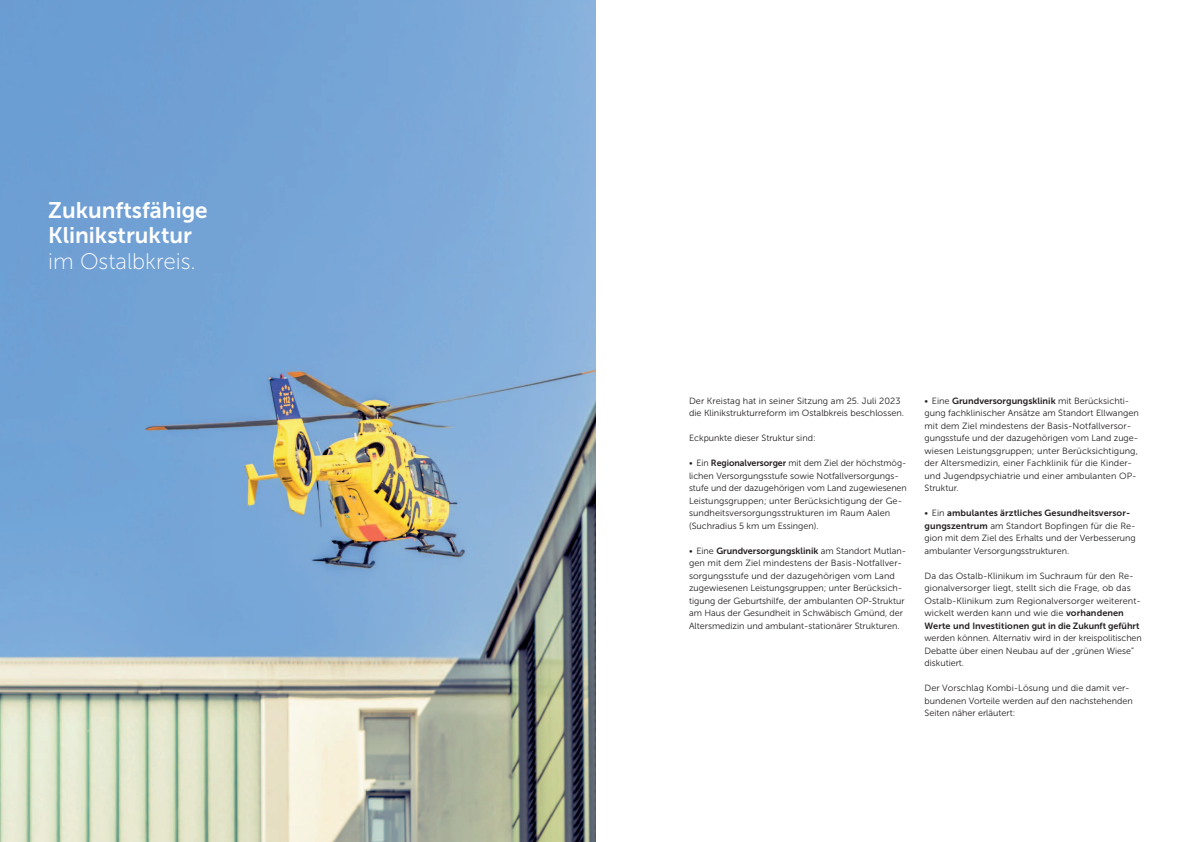
<style>
.page{position:relative;width:1191px;height:842px;background:#fff}
.page>*{position:absolute;margin:0;border:0;box-sizing:border-box;transform-origin:0 0}
.t1{font:22.5px "Museo Sans 700";color:#fff}
.t2{font:22.5px "Museo Sans 100";color:#fff}
.t3{font:9px/12.5px "Museo Sans 300";color:#231f20}
.s1{font-family:"Museo Sans 700"}
</style>
<div class="page">
<img style="left:0;top:0;width:595px;height:842px">
<p class="t1" style="left:48px;top:202px;width:161px">Zukunftsfähige</p>
<p class="t1" style="left:48px;top:227px;width:145px">Klinikstruktur</p>
<p class="t2" style="left:48px;top:254px;width:149px">im Ostalbkreis.</p>
<p class="t3" style="left:689px;top:395px;width:216px">Der Kreistag hat in seiner Sitzung am 25. Juli 2023 die Klinikstrukturreform im Ostalbkreis beschlossen.</p>
<p class="t3" style="left:689px;top:433px;width:128px">Eckpunkte dieser Struktur sind:</p>
<p class="t3" style="left:689px;top:458px;width:219px">• Ein <span class="s1">Regionalversorger</span> mit dem Ziel der höchstmög&shy;lichen Versorgungsstufe sowie Notfallversorgungs&shy;stufe und der dazugehörigen vom Land zugewiesenen Leistungsgruppen; unter Berücksichtigung der Ge&shy;sundheitsversorgungsstrukturen im Raum Aalen (Suchradius 5 km um Essingen).</p>
<p class="t3" style="left:689px;top:545px;width:219px">• Eine <span class="s1">Grundversorgungsklinik</span> am Standort Mutlan&shy;gen mit dem Ziel mindestens der Basis-Notfallver&shy;sorgungsstufe und der dazugehörigen vom Land zugewiesenen Leistungsgruppen; unter Berücksich&shy;tigung der Geburtshilfe, der ambulanten OP-Struktur am Haus der Gesundheit in Schwäbisch Gmünd, der Altersmedizin und ambulant-stationärer Strukturen.</p>
<p class="t3" style="left:924px;top:395px;width:216px">• Eine <span class="s1">Grundversorgungsklinik</span> mit Berücksichti&shy;gung fachklinischer Ansätze am Standort Ellwangen mit dem Ziel mindestens der Basis-Notfallversor&shy;gungsstufe und der dazugehörigen vom Land zuge&shy;wiesen Leistungsgruppen; unter Berücksichtigung, der Altersmedizin, einer Fachklinik für die Kinder&shy;und Jugendpsychiatrie und einer ambulanten OP-Struktur.</p>
<p class="t3" style="left:924px;top:508px;width:213px">• Ein <span class="s1">ambulantes ärztliches Gesundheitsversor&shy;gungszentrum</span> am Standort Bopfingen für die Re&shy;gion mit dem Ziel des Erhalts und der Verbesserung ambulanter Versorgungsstrukturen.</p>
<p class="t3" style="left:924px;top:570px;width:219px">Da das Ostalb-Klinikum im Suchraum für den Re&shy;gionalversorger liegt, stellt sich die Frage, ob das Ostalb-Klinikum zum Regionalversorger weiterent&shy;wickelt werden kann und wie die <span class="s1">vorhandenen Werte und Investitionen gut in die Zukunft geführt </span>werden können. Alternativ wird in der kreispolitischen Debatte über einen Neubau auf der „grünen Wiese” diskutiert.</p>
<p class="t3" style="left:924px;top:683px;width:210px">Der Vorschlag Kombi-Lösung und die damit ver&shy;bundenen Vorteile werden auf den nachstehenden<br>Seiten näher erläutert:</p>
</div>
